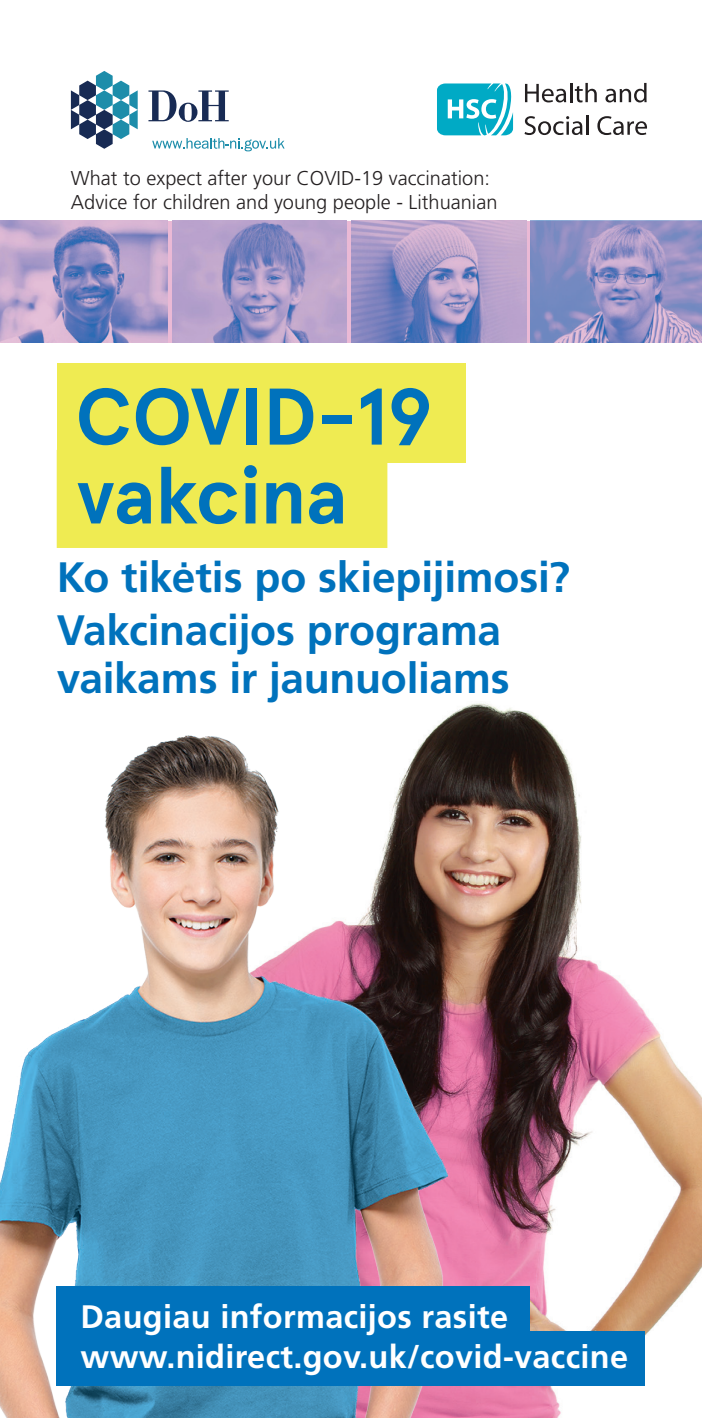
<style>
.page{position:relative;width:702px;height:1418px;background:#fff}
.page>*{position:absolute;margin:0;border:0;box-sizing:border-box;transform-origin:0 0}
.t1{font:700 80px "Apercu Pro";color:#0072bc}
.t2{font:700 42.5px/47.5px "Frutiger LT Pro";letter-spacing:-.005em;color:#0072bc}
.Header_NEW{font:700 32.5px/40px "Frutiger LT Pro";letter-spacing:.01em;color:#fff}
.t3{font:300 20px/24px "Frutiger LT Pro";color:#231f20}
</style>
<div class="page">
<img style="left:536px;top:718px;width:166px;height:699px">
<img style="left:0;top:703px;width:536px;height:714px">
<div style="left:57px;top:363px;width:408px;height:99px;background:#efeb52"></div>
<div style="left:57px;top:450px;width:330px;height:98px;background:#efeb52"></div>
<img style="left:0;top:221px;width:168px;height:121px">
<img style="left:172px;top:221px;width:175px;height:121px">
<img style="left:351px;top:221px;width:175px;height:121px">
<img style="left:530px;top:221px;width:172px;height:121px">
<div style="left:57px;top:1331px;width:588px;height:54px;background:#0072bc"></div>
<div style="left:57px;top:1286px;width:473px;height:53px;background:#0072bc"></div>
<svg style="left:525px;top:83px;width:71px;height:19px"></svg>
<svg style="left:605px;top:83px;width:41px;height:19px"></svg>
<svg style="left:524px;top:116px;width:58px;height:19px"></svg>
<hr style="left:586px;top:115px;width:2px;height:20px;background:#231f20">
<svg style="left:597px;top:116px;width:50px;height:19px"></svg>
<svg style="left:437px;top:83px;width:77px;height:53px"></svg>
<svg style="left:152px;top:138px;width:132px;height:13px"></svg>
<svg style="left:71px;top:71px;width:67px;height:78px"></svg>
<svg style="left:148px;top:90px;width:81px;height:32px"></svg>
<p class="t3" style="left:71px;top:166px;width:428px">What to expect after your COVID-19 vaccination:<br>Advice for children and young people - Lithuanian</p>
<p class="t1" style="left:75px;top:354px;width:358px">COVID-19</p>
<p class="t1" style="left:77px;top:433px;width:272px">vakcina</p>
<p class="t2" style="left:57px;top:553px;width:515px">Ko tikėtis po skiepijimosi?</p>
<p class="t2" style="left:57px;top:606px;width:454px">Vakcinacijos programa vaikams ir jaunuoliams</p>
<p class="Header_NEW" style="left:80px;top:1296px;width:549px">Daugiau informacijos rasite www.nidirect.gov.uk/covid-vaccine</p>
</div>
